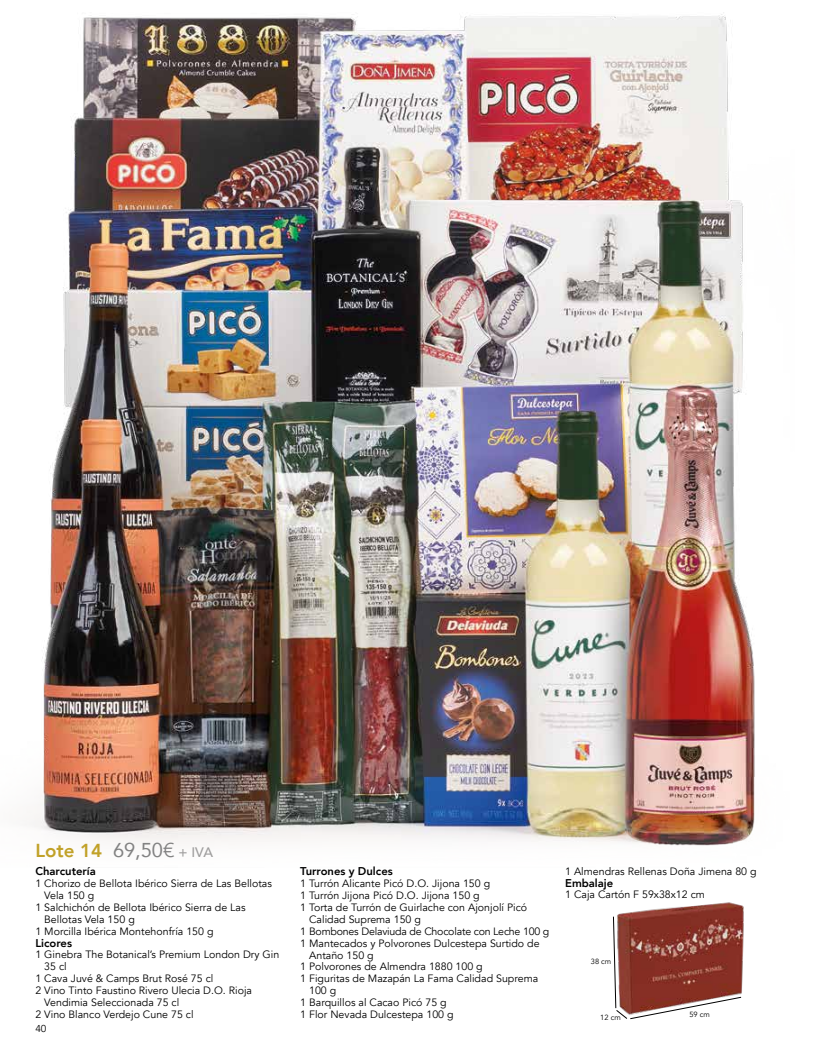
<style>
.page{position:relative;width:815px;height:1053px;background:#fff}
.page>*{position:absolute;margin:0;border:0;box-sizing:border-box;transform-origin:0 0}
.t1{font:800 18.75px "Avenir";color:#c1a128}
.t2{font:800 11.25px "Avenir";color:#000}
.t3{font:10.62px "Avenir";color:#000}
.t4{font:10.62px "Avenir";letter-spacing:-.02em;color:#000}
.t5{font:10px "Avenir";color:#000}
.t6{font:7.5px "Avenir";color:#000}
.s1{font-weight:400;font-size:20px;color:#828282}
.s2{font-weight:500;font-size:13.75px;color:#9e9d9d}
</style>
<div class="page">
<img style="left:30px;top:12px;width:725px;height:834px">
<img style="left:617px;top:902px;width:127px;height:96px">
<svg style="left:613px;top:916px;width:128px;height:102px;background:#99564c"></svg>
<h1 class="t1" style="left:35px;top:835px;width:179px">Lote 14 <span class="s1">69,50€</span> <span class="s2">+ IVA</span></h1>
<p class="t2" style="left:35px;top:862px;width:62px">Charcutería</p>
<p class="t3" style="left:35px;top:877px;width:238px">1 Chorizo de Bellota Ibérico Sierra de Las Bellotas</p>
<p class="t3" style="left:44px;top:889px;width:52px">Vela 150 g</p>
<p class="t3" style="left:35px;top:900px;width:212px">1 Salchichón de Bellota Ibérico Sierra de Las</p>
<p class="t3" style="left:44px;top:912px;width:92px">Bellotas Vela 150 g</p>
<p class="t3" style="left:35px;top:924px;width:180px">1 Morcilla Ibérica Montehonfría 150 g</p>
<p class="t2" style="left:35px;top:933px;width:38px">Licores</p>
<p class="t3" style="left:35px;top:948px;width:245px">1 Ginebra The Botanical’s Premium London Dry Gin</p>
<p class="t3" style="left:44px;top:960px;width:24px">35 cl</p>
<p class="t3" style="left:35px;top:972px;width:179px">1 Cava Juvé &amp; Camps Brut Rosé 75 cl</p>
<p class="t3" style="left:35px;top:984px;width:218px">2 Vino Tinto Faustino Rivero Ulecia D.O. Rioja</p>
<p class="t3" style="left:44px;top:995px;width:137px">Vendimia Seleccionada 75 cl</p>
<p class="t3" style="left:35px;top:1007px;width:160px">2 Vino Blanco Verdejo Cune 75 cl</p>
<p class="t5" style="left:35px;top:1022px;width:13px">40</p>
<p class="t2" style="left:300px;top:862px;width:94px">Turrones y Dulces</p>
<p class="t3" style="left:300px;top:877px;width:191px">1 Turrón Alicante Picó D.O. Jijona 150 g</p>
<p class="t3" style="left:300px;top:889px;width:181px">1 Turrón Jijona Picó D.O. Jijona 150 g</p>
<p class="t3" style="left:300px;top:900px;width:228px">1 Torta de Turrón de Guirlache con Ajonjolí Picó</p>
<p class="t3" style="left:309px;top:912px;width:113px">Calidad Suprema 150 g</p>
<p class="t4" style="left:300px;top:924px;width:251px">1 Bombones Delaviuda de Chocolate con Leche 100 g</p>
<p class="t3" style="left:300px;top:936px;width:241px">1 Mantecados y Polvorones Dulcestepa Surtido de</p>
<p class="t3" style="left:309px;top:948px;width:66px">Antaño 150 g</p>
<p class="t3" style="left:300px;top:960px;width:184px">1 Polvorones de Almendra 1880 100 g</p>
<p class="t3" style="left:300px;top:972px;width:239px">1 Figuritas de Mazapán La Fama Calidad Suprema</p>
<p class="t3" style="left:309px;top:984px;width:29px">100 g</p>
<p class="t3" style="left:300px;top:995px;width:148px">1 Barquillos al Cacao Picó 75 g</p>
<p class="t3" style="left:300px;top:1007px;width:155px">1 Flor Nevada Dulcestepa 100 g</p>
<p class="t3" style="left:565px;top:864px;width:193px">1 Almendras Rellenas Doña Jimena 80 g</p>
<p class="t2" style="left:565px;top:873px;width:50px">Embalaje</p>
<p class="t3" style="left:565px;top:888px;width:141px">1 Caja Cartón F 59x38x12 cm</p>
<p class="t6" style="left:591px;top:956px;width:22px">38 cm</p>
<p class="t6" style="left:600px;top:1012px;width:22px">12 cm</p>
<p class="t6" style="left:689px;top:1009px;width:22px">59 cm</p>
</div>
